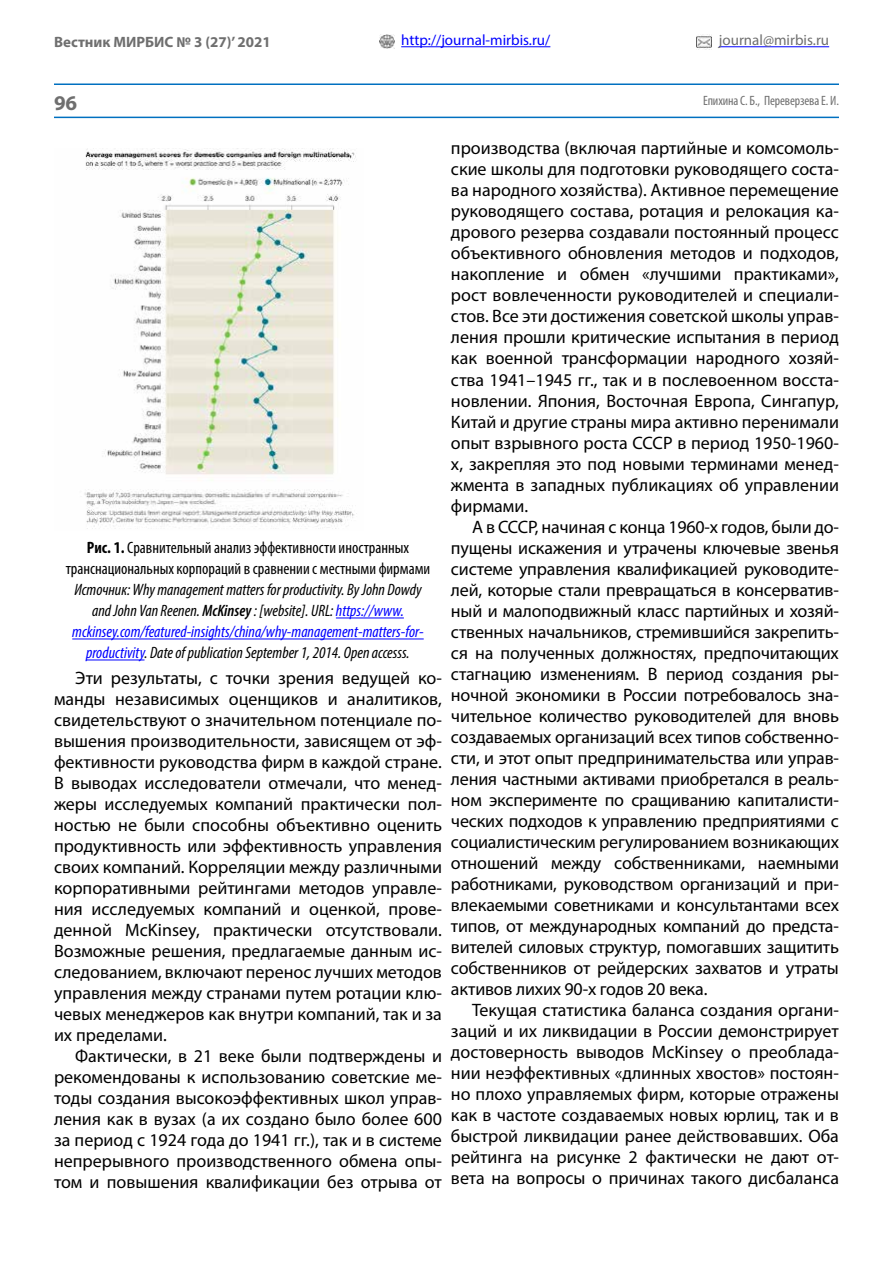
<style>
.page{position:relative;width:893px;height:1263px;background:#fff}
.page>*{position:absolute;margin:0;border:0;box-sizing:border-box;transform-origin:0 0}
.t1{font:700 21px "Myriad Pro";color:#6f6f6f}
.t2{font:18px/21px "Myriad Pro";color:#000;text-align:justify}
.t3{font:italic condensed 16.5px/21px "Myriad Pro";color:#000;text-align:center}
.t4{font:condensed 16.5px/21px "Myriad Pro";color:#000;text-align:center}
.t5{font:15px "Myriad Pro";color:#00f}
.t6{font:700 15px "Myriad Pro";color:#6f6f6f}
.t7{font:15px "Myriad Pro";color:#6f6f6f}
.t8{font:condensed 13.5px "Myriad Pro";letter-spacing:-.01em;color:#6f6f6f}
.s1{font-weight:700}
.s2{font-weight:600}
.s3{color:#00f}
</style>
<div class="page">
<hr style="left:719px;top:46px;width:110px;height:1px;background:#00f">
<hr style="left:54px;top:117px;width:785px;height:1px;background:#0070c0">
<img style="left:380px;top:34px;width:14px;height:15px">
<img style="left:696px;top:34px;width:16px;height:15px">
<hr style="left:401px;top:46px;width:149px;height:1px;background:#00f">
<hr style="left:54px;top:83px;width:785px;height:2px;background:#0070c0">
<hr style="left:336px;top:617px;width:68px;height:1px;background:#00f">
<hr style="left:72px;top:638px;width:352px;height:1px;background:#00f">
<hr style="left:86px;top:659px;width:59px;height:1px;background:#00f">
<img style="left:84px;top:148px;width:273px;height:381px">
<p class="t6" style="left:54px;top:32px;width:218px">Вестник МИРБИС № 3 (27)’ 2021</p>
<p class="t7" style="left:719px;top:31px;width:112px">journal@mirbis.ru</p>
<p class="t5" style="left:401px;top:31px;width:151px">http://journal-mirbis.ru/</p>
<p class="t1" style="left:54px;top:89px;width:25px">96</p>
<p class="t8" style="left:703px;top:92px;width:137px">Епихина С. Б., Переверзева Е. И.</p>
<p class="t4" style="left:66px;top:537px;width:366px"><span class="s1">Рис. 1.</span> Сравнительный анализ эффективности иностранных транснациональных корпораций в сравнении с местными фирмами</p>
<p class="t3" style="left:72px;top:579px;width:353px">Источник: Why management matters for productivity. By John Dowdy and John Van Reenen. <span class="s2">McKinsey</span> : [website]. URL: <span class="s3">https://www. mckinsey.com/featured-insights/china/why-management-matters-for&shy;productivity</span>. Date of publication September 1, 2014. Оpen accesss.</p>
<p class="t2" style="left:54px;top:667px;width:389px;text-indent:21px">Эти результаты, с точки зрения ведущей ко&shy;манды независимых оценщиков и аналитиков, свидетельствуют о значительном потенциале по&shy;вышения производительности, зависящем от эф&shy;фективности руководства фирм в каждой стране.<br>В выводах исследователи отмечали, что менед&shy;жеры исследуемых компаний практически пол&shy;ностью не были способны объективно оценить продуктивность или эффективность управления своих компаний. Корреляции между различными корпоративными рейтингами методов управле&shy;ния исследуемых компаний и оценкой, прове&shy;денной McKinsey, практически отсутствовали.<br>Возможные решения, предлагаемые данным ис&shy;следованием, включают перенос лучших методов управления между странами путем ротации клю&shy;чевых менеджеров как внутри компаний, так и за их пределами.</p>
<p class="t2" style="left:54px;top:1045px;width:389px;text-indent:21px">Фактически, в 21 веке были подтверждены и рекомендованы к использованию советские ме&shy;тоды создания высокоэффективных школ управ&shy;ления как в вузах (а их создано было более 600 за период с 1924 года до 1941 гг.), так и в системе непрерывного производственного обмена опы&shy;том и повышения квалификации без отрыва от</p>
<p class="t2" style="left:451px;top:138px;width:390px">производства (включая партийные и комсомоль&shy;ские школы для подготовки руководящего соста&shy;ва народного хозяйства). Активное перемещение руководящего состава, ротация и релокация ка&shy;дрового резерва создавали постоянный процесс объективного обновления методов и подходов, накопление и обмен «лучшими практиками», рост вовлеченности руководителей и специали&shy;стов. Все эти достижения советской школы управ&shy;ления прошли критические испытания в период как военной трансформации народного хозяй&shy;ства 1941–1945 гг., так и в послевоенном восста&shy;новлении. Япония, Восточная Европа, Сингапур, Китай и другие страны мира активно перенимали опыт взрывного роста СССР в период 1950-1960- х, закрепляя это под новыми терминами менед&shy;жмента в западных публикациях об управлении фирмами.</p>
<p class="t2" style="left:451px;top:516px;width:390px;text-indent:21px">А в СССР, начиная с конца 1960-х годов, были до&shy;пущены искажения и утрачены ключевые звенья системе управления квалификацией руководите&shy;лей, которые стали превращаться в консерватив&shy;ный и малоподвижный класс партийных и хозяй&shy;ственных начальников, стремившийся закрепить&shy;ся на полученных должностях, предпочитающих стагнацию изменениям. В период создания ры&shy;ночной экономики в России потребовалось зна&shy;чительное количество руководителей для вновь создаваемых организаций всех типов собственно&shy;сти, и этот опыт предпринимательства или управ&shy;ления частными активами приобретался в реаль&shy;ном эксперименте по сращиванию капиталисти&shy;ческих подходов к управлению предприятиями с социалистическим регулированием возникающих отношений между собственниками, наемными работниками, руководством организаций и при&shy;влекаемыми советниками и консультантами всех типов, от международных компаний до предста&shy;вителей силовых структур, помогавших защитить собственников от рейдерских захватов и утраты активов лихих 90-х годов 20 века.</p>
<p class="t2" style="left:451px;top:999px;width:389px;text-indent:21px">Текущая статистика баланса создания органи&shy;заций и их ликвидации в России демонстрирует достоверность выводов McKinsey о преоблада&shy;нии неэффективных «длинных хвостов» постоян&shy;но плохо управляемых фирм, которые отражены как в частоте создаваемых новых юрлиц, так и в быстрой ликвидации ранее действовавших. Оба рейтинга на рисунке 2 фактически не дают от&shy;вета на вопросы о причинах такого дисбаланса</p>
</div>
